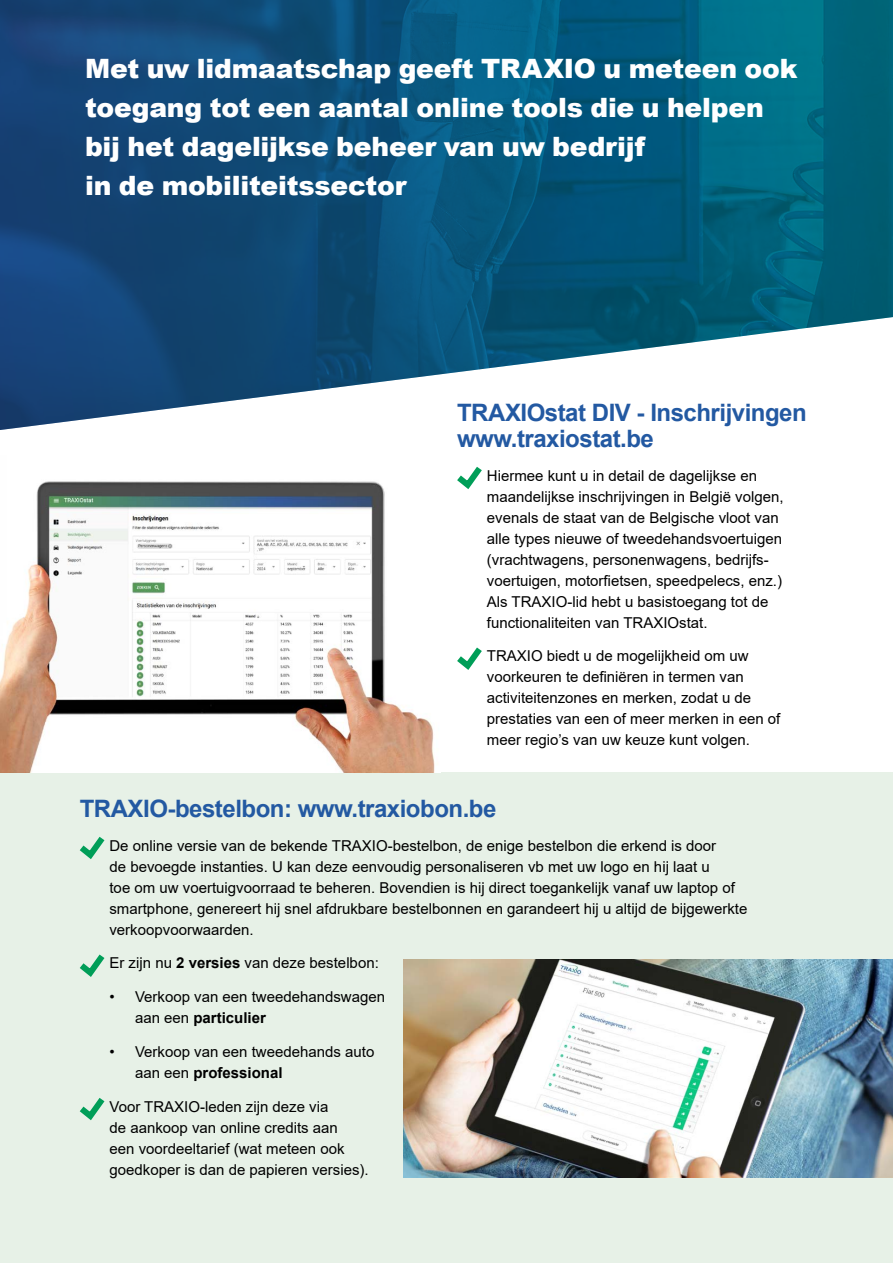
<style>
.page{position:relative;width:893px;height:1263px;background:#fff}
.page>*{position:absolute;margin:0;border:0;box-sizing:border-box;transform-origin:0 0}
.t1{font:900 26.7px/39px "Arial";letter-spacing:-.01em;color:#fff}
.t2{font:700 24px/25.5px "Arial";letter-spacing:-.02em;color:#2359a2}
.t3{font:15px/21px "Arial";color:#000}
.s1{font-weight:700}
</style>
<div class="page">
<div style="left:0;top:772px;width:893px;height:491px;background:#e7f1e7"></div>
<img style="left:0;top:0;width:893px;height:430px">
<svg style="left:457px;top:467px;width:25px;height:22px"></svg>
<svg style="left:457px;top:647px;width:25px;height:23px"></svg>
<svg style="left:79px;top:836px;width:26px;height:23px"></svg>
<svg style="left:79px;top:954px;width:26px;height:23px"></svg>
<svg style="left:79px;top:1098px;width:26px;height:23px"></svg>
<img style="left:404px;top:960px;width:489px;height:217px">
<img style="left:0;top:481px;width:435px;height:291px">
<h1 class="t1" style="left:85px;top:48px;width:714px">Met uw lidmaatschap geeft TRAXIO u meteen ook toegang tot een aantal online tools die u helpen bij het dagelijkse beheer van uw bedrijf<br>in de mobiliteitssector</h1>
<h2 class="t2" style="left:457px;top:400px;width:351px">TRAXIOstat DIV - Inschrijvingen www.traxiostat.be</h2>
<p class="t3" style="left:487px;top:465px;width:298px">Hiermee kunt u in detail de dagelijkse en maandelijkse inschrijvingen in België volgen, evenals de staat van de Belgische vloot van alle types nieuwe of tweedehandsvoertuigen (vrachtwagens, personenwagens, bedrijfs&shy;voertuigen, motorfietsen, speedpelecs, enz.)<br>Als TRAXIO-lid hebt u basistoegang tot de functionaliteiten van TRAXIOstat.</p>
<p class="t3" style="left:487px;top:646px;width:295px">TRAXIO biedt u de mogelijkheid om uw voorkeuren te definiëren in termen van activiteitenzones en merken, zodat u de prestaties van een of meer merken in een of meer regio’s van uw keuze kunt volgen.</p>
<h2 class="t2" style="left:80px;top:796px;width:418px">TRAXIO-bestelbon: www.traxiobon.be</h2>
<p class="t3" style="left:109px;top:835px;width:639px">De online versie van de bekende TRAXIO-bestelbon, de enige bestelbon die erkend is door<br>de bevoegde instanties. U kan deze eenvoudig personaliseren vb met uw logo en hij laat u<br>toe om uw voertuigvoorraad te beheren. Bovendien is hij direct toegankelijk vanaf uw laptop of smartphone, genereert hij snel afdrukbare bestelbonnen en garandeert hij u altijd de bijgewerkte verkoopvoorwaarden.</p>
<p class="t3" style="left:109px;top:952px;width:271px">Er zijn nu <span class="s1">2 versies</span> van deze bestelbon:</p>
<p class="t3" style="left:135px;top:986px;width:252px;text-indent:-26px">• Verkoop van een tweedehandswagen aan een <span class="s1">particulier</span></p>
<p class="t3" style="left:135px;top:1041px;width:241px;text-indent:-26px">• Verkoop van een tweedehands auto aan een <span class="s1">professional</span></p>
<p class="t3" style="left:109px;top:1096px;width:261px">Voor TRAXIO-leden zijn deze via<br>de aankoop van online credits aan<br>een voordeeltarief (wat meteen ook goedkoper is dan de papieren versies).</p>
</div>
